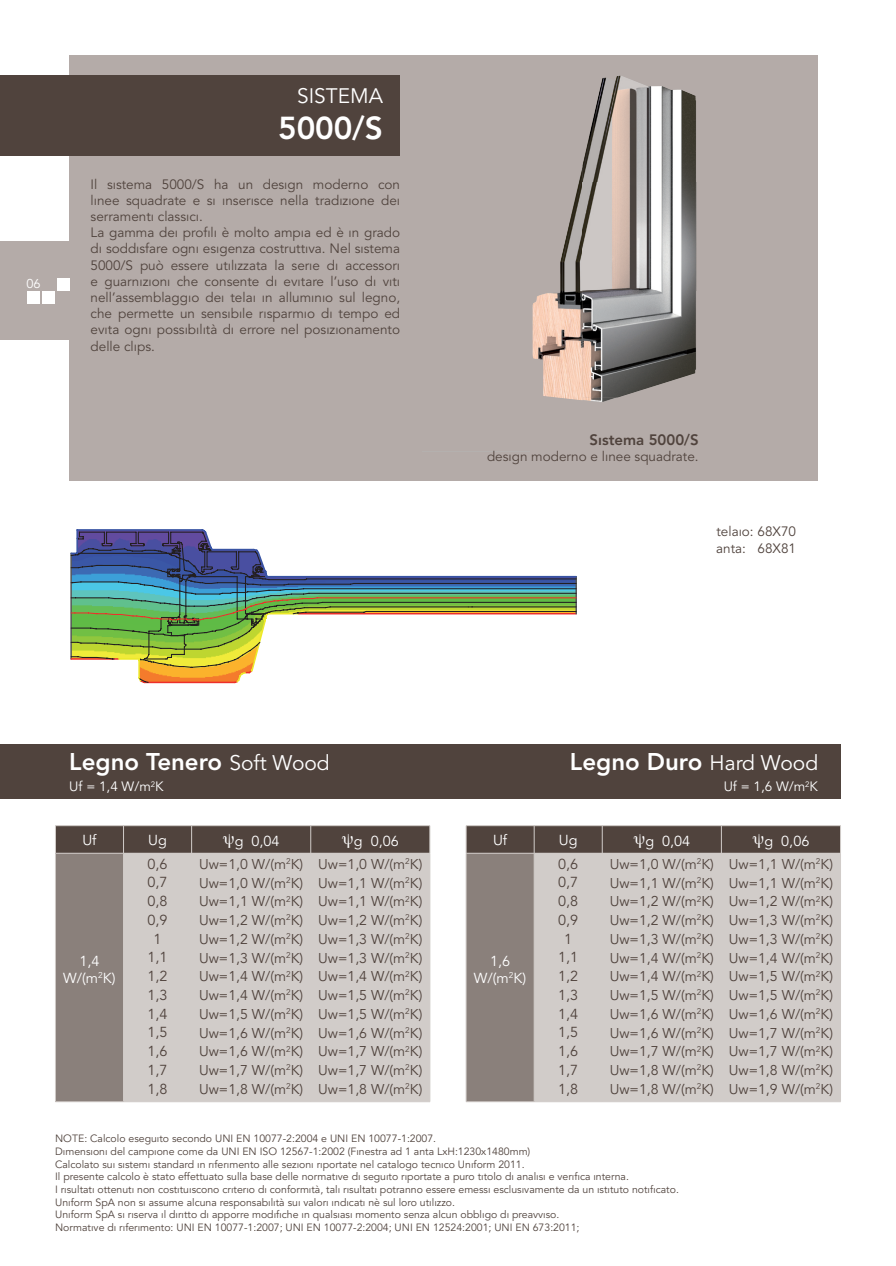
<style>
.page{position:relative;width:896px;height:1266px;background:#fff}
.page>*{position:absolute;margin:0;border:0;box-sizing:border-box;transform-origin:0 0}
.t1{font:800 31.5px "Uniform LT";color:#fff}
.t2{font:800 24px "Uniform LT";color:#fff}
.t3{font:20.85px "Uniform LT";color:#fff}
.t4{font:800 15px "Uniform LT";color:#50433d}
.t5{font:14.4px/18.8px "Uniform LT";color:#50433d;text-align:center}
.t6{font:14.4px/17.2px "Uniform LT";color:#fff;text-align:center}
.t7{font:14.1px/18.8px "Uniform LT";color:#50433d;text-align:justify}
.t8{font:13.5px/16.2px "Uniform LT";color:#50433d}
.t9{font:13.5px "Uniform LT";color:#fff}
.t10{font:12.75px "Uniform LT";color:#fff}
.t11{font:10.5px/12.6px "Uniform LT";color:#50433d}
.s1{font-weight:400;font-size:21px}
.s2{font-family:"Times";font-size:16.5px}
</style>
<div class="page">
<div style="left:0;top:241px;width:187px;height:99px;background:#b4aba8"></div>
<div style="left:69px;top:55px;width:748px;height:425px;background:#b4aba8"></div>
<div style="left:0;top:76px;width:400px;height:80px;background:#50433d"></div>
<img style="left:582px;top:76px;width:114px;height:321px">
<img style="left:532px;top:170px;width:50px;height:230px">
<img style="left:582px;top:397px;width:37px;height:5px">
<div style="left:0;top:744px;width:840px;height:54px;background:#50433d"></div>
<div style="left:55px;top:853px;width:68px;height:248px;background:#8a807b"></div>
<div style="left:124px;top:854px;width:305px;height:247px;background:#d1ccc9"></div>
<svg style="left:55px;top:825px;width:375px;height:28px;background:#584b45"></svg>
<hr style="left:55px;top:853px;width:68px;height:1px;background:#d1ccc9">
<hr style="left:55px;top:853px;width:1px;height:248px;background:#d1ccc9">
<hr style="left:123px;top:853px;width:68px;height:1px;background:#d1ccc9">
<hr style="left:123px;top:853px;width:1px;height:248px;background:#d1ccc9">
<hr style="left:191px;top:853px;width:120px;height:1px;background:#d1ccc9">
<hr style="left:191px;top:853px;width:1px;height:248px;background:#d1ccc9">
<hr style="left:311px;top:853px;width:119px;height:1px;background:#d1ccc9">
<hr style="left:310px;top:853px;width:1px;height:248px;background:#d1ccc9">
<hr style="left:429px;top:853px;width:1px;height:248px;background:#d1ccc9">
<hr style="left:55px;top:1101px;width:68px;height:1px;background:#d1ccc9">
<hr style="left:123px;top:1101px;width:68px;height:1px;background:#d1ccc9">
<hr style="left:191px;top:1101px;width:120px;height:1px;background:#d1ccc9">
<hr style="left:311px;top:1101px;width:119px;height:1px;background:#d1ccc9">
<div style="left:466px;top:853px;width:68px;height:248px;background:#8a807b"></div>
<div style="left:535px;top:854px;width:305px;height:247px;background:#d1ccc9"></div>
<svg style="left:466px;top:825px;width:375px;height:28px;background:#584b45"></svg>
<hr style="left:466px;top:853px;width:68px;height:1px;background:#d1ccc9">
<hr style="left:466px;top:853px;width:1px;height:248px;background:#d1ccc9">
<hr style="left:534px;top:853px;width:68px;height:1px;background:#d1ccc9">
<hr style="left:534px;top:853px;width:1px;height:248px;background:#d1ccc9">
<hr style="left:602px;top:853px;width:119px;height:1px;background:#d1ccc9">
<hr style="left:602px;top:853px;width:1px;height:248px;background:#d1ccc9">
<hr style="left:721px;top:853px;width:119px;height:1px;background:#d1ccc9">
<hr style="left:721px;top:853px;width:1px;height:248px;background:#d1ccc9">
<hr style="left:840px;top:853px;width:1px;height:248px;background:#d1ccc9">
<hr style="left:466px;top:1101px;width:68px;height:1px;background:#d1ccc9">
<hr style="left:534px;top:1101px;width:68px;height:1px;background:#d1ccc9">
<hr style="left:602px;top:1101px;width:119px;height:1px;background:#d1ccc9">
<hr style="left:721px;top:1101px;width:119px;height:1px;background:#d1ccc9">
<div style="left:28px;top:291px;width:12px;height:12px;background:#fff"></div>
<div style="left:42px;top:291px;width:12px;height:12px;background:#fff"></div>
<div style="left:57px;top:278px;width:12px;height:13px;background:#fff"></div>
<svg style="left:70px;top:529px;width:507px;height:155px"></svg>
<p class="t10" style="left:26px;top:277px;width:16px">06</p>
<h3 class="t3" style="left:297px;top:84px;width:87px">SISTEMA</h3>
<h1 class="t1" style="left:278px;top:110px;width:106px">5000/S</h1>
<p class="t8" style="left:91px;top:176px;width:311px">Il sistema 5000/S ha un design moderno con linee squadrate e si inserisce nella tradizione dei serramenti classici.<br>La gamma dei profili è molto ampia ed è in grado di soddisfare ogni esigenza costruttiva. Nel sistema 5000/S può essere utilizzata la serie di accessori e guarnizioni che consente di evitare l’uso di viti nell’assemblaggio dei telai in alluminio sul legno, che permette un sensibile risparmio di tempo ed evita ogni possibilità di errore nel posizionamento delle clips.</p>
<h3 class="t4" style="left:589px;top:431px;width:111px">Sistema 5000/S</h3>
<p class="t8" style="left:487px;top:449px;width:213px">design moderno e linee squadrate.</p>
<p class="t8" style="left:716px;top:524px;width:81px">telaio: 68X70 anta: 68X81</p>
<h2 class="t2" style="left:69px;top:747px;width:262px">Legno Tenero <span class="s1">Soft Wood</span></h2>
<p class="t9" style="left:69px;top:778px;width:96px">Uf = 1,4 W/m<sup>2</sup>K</p>
<h2 class="t2" style="left:570px;top:747px;width:250px">Legno Duro <span class="s1">Hard Wood</span></h2>
<p class="t9" style="left:723px;top:778px;width:96px">Uf = 1,6 W/m<sup>2</sup>K</p>
<h3 class="t6" style="left:82px;top:832px;width:16px">Uf</h3>
<h3 class="t6" style="left:148px;top:832px;width:20px">Ug</h3>
<h3 class="t6" style="left:223px;top:832px;width:58px"><span class="s2">ψ</span>g 0,04</h3>
<h3 class="t6" style="left:342px;top:832px;width:58px"><span class="s2">ψ</span>g 0,06</h3>
<h3 class="t6" style="left:493px;top:832px;width:16px">Uf</h3>
<h3 class="t6" style="left:559px;top:832px;width:20px">Ug</h3>
<h3 class="t6" style="left:633px;top:832px;width:58px"><span class="s2">ψ</span>g 0,04</h3>
<h3 class="t6" style="left:752px;top:832px;width:58px"><span class="s2">ψ</span>g 0,06</h3>
<h3 class="t6" style="left:63px;top:952px;width:54px">1,4<br>W/(m<sup>2</sup>K)</h3>
<h3 class="t5" style="left:147px;top:854px;width:22px">0,6<br>0,7<br>0,8<br>0,9<br>1<br>1,1<br>1,2<br>1,3<br>1,4<br>1,5<br>1,6<br>1,7<br>1,8</h3>
<h3 class="t7" style="left:199px;top:855px;width:106px">Uw=1,0 W/(m<sup>2</sup>K)<br>Uw=1,0 W/(m<sup>2</sup>K)<br>Uw=1,1 W/(m<sup>2</sup>K)<br>Uw=1,2 W/(m<sup>2</sup>K)<br>Uw=1,2 W/(m<sup>2</sup>K)<br>Uw=1,3 W/(m<sup>2</sup>K)<br>Uw=1,4 W/(m<sup>2</sup>K)<br>Uw=1,4 W/(m<sup>2</sup>K)<br>Uw=1,5 W/(m<sup>2</sup>K)<br>Uw=1,6 W/(m<sup>2</sup>K)<br>Uw=1,6 W/(m<sup>2</sup>K)<br>Uw=1,7 W/(m<sup>2</sup>K)<br>Uw=1,8 W/(m<sup>2</sup>K)</h3>
<h3 class="t7" style="left:318px;top:855px;width:106px">Uw=1,0 W/(m<sup>2</sup>K)<br>Uw=1,1 W/(m<sup>2</sup>K)<br>Uw=1,1 W/(m<sup>2</sup>K)<br>Uw=1,2 W/(m<sup>2</sup>K)<br>Uw=1,3 W/(m<sup>2</sup>K)<br>Uw=1,3 W/(m<sup>2</sup>K)<br>Uw=1,4 W/(m<sup>2</sup>K)<br>Uw=1,5 W/(m<sup>2</sup>K)<br>Uw=1,5 W/(m<sup>2</sup>K)<br>Uw=1,6 W/(m<sup>2</sup>K)<br>Uw=1,7 W/(m<sup>2</sup>K)<br>Uw=1,7 W/(m<sup>2</sup>K)<br>Uw=1,8 W/(m<sup>2</sup>K)</h3>
<h3 class="t6" style="left:474px;top:952px;width:54px">1,6<br>W/(m<sup>2</sup>K)</h3>
<h3 class="t5" style="left:558px;top:854px;width:22px">0,6<br>0,7<br>0,8<br>0,9<br>1<br>1,1<br>1,2<br>1,3<br>1,4<br>1,5<br>1,6<br>1,7<br>1,8</h3>
<h3 class="t7" style="left:609px;top:855px;width:106px">Uw=1,0 W/(m<sup>2</sup>K)<br>Uw=1,1 W/(m<sup>2</sup>K)<br>Uw=1,2 W/(m<sup>2</sup>K)<br>Uw=1,2 W/(m<sup>2</sup>K)<br>Uw=1,3 W/(m<sup>2</sup>K)<br>Uw=1,4 W/(m<sup>2</sup>K)<br>Uw=1,4 W/(m<sup>2</sup>K)<br>Uw=1,5 W/(m<sup>2</sup>K)<br>Uw=1,6 W/(m<sup>2</sup>K)<br>Uw=1,6 W/(m<sup>2</sup>K)<br>Uw=1,7 W/(m<sup>2</sup>K)<br>Uw=1,8 W/(m<sup>2</sup>K)<br>Uw=1,8 W/(m<sup>2</sup>K)</h3>
<h3 class="t7" style="left:728px;top:855px;width:106px">Uw=1,1 W/(m<sup>2</sup>K)<br>Uw=1,1 W/(m<sup>2</sup>K)<br>Uw=1,2 W/(m<sup>2</sup>K)<br>Uw=1,3 W/(m<sup>2</sup>K)<br>Uw=1,3 W/(m<sup>2</sup>K)<br>Uw=1,4 W/(m<sup>2</sup>K)<br>Uw=1,5 W/(m<sup>2</sup>K)<br>Uw=1,5 W/(m<sup>2</sup>K)<br>Uw=1,6 W/(m<sup>2</sup>K)<br>Uw=1,7 W/(m<sup>2</sup>K)<br>Uw=1,7 W/(m<sup>2</sup>K)<br>Uw=1,8 W/(m<sup>2</sup>K)<br>Uw=1,9 W/(m<sup>2</sup>K)</h3>
<p class="t11" style="left:55px;top:1132px;width:625px">NOTE: Calcolo eseguito secondo UNI EN 10077-2:2004 e UNI EN 10077-1:2007.<br>Dimensioni del campione come da UNI EN ISO 12567-1:2002 (Finestra ad 1 anta LxH:1230x1480mm)<br>Calcolato sui sistemi standard in riferimento alle sezioni riportate nel catalogo tecnico Uniform 2011.<br>Il presente calcolo è stato effettuato sulla base delle normative di seguito riportate a puro titolo di analisi e verifica interna.<br>I risultati ottenuti non costituiscono criterio di conformità, tali risultati potranno essere emessi esclusivamente da un istituto notificato.<br>Uniform SpA non si assume alcuna responsabilità sui valori indicati nè sul loro utilizzo.<br>Uniform SpA si riserva il diritto di apporre modifiche in qualsiasi momento senza alcun obbligo di preavviso.<br>Normative di riferimento: UNI EN 10077-1:2007; UNI EN 10077-2:2004; UNI EN 12524:2001; UNI EN 673:2011;</p>
</div>
